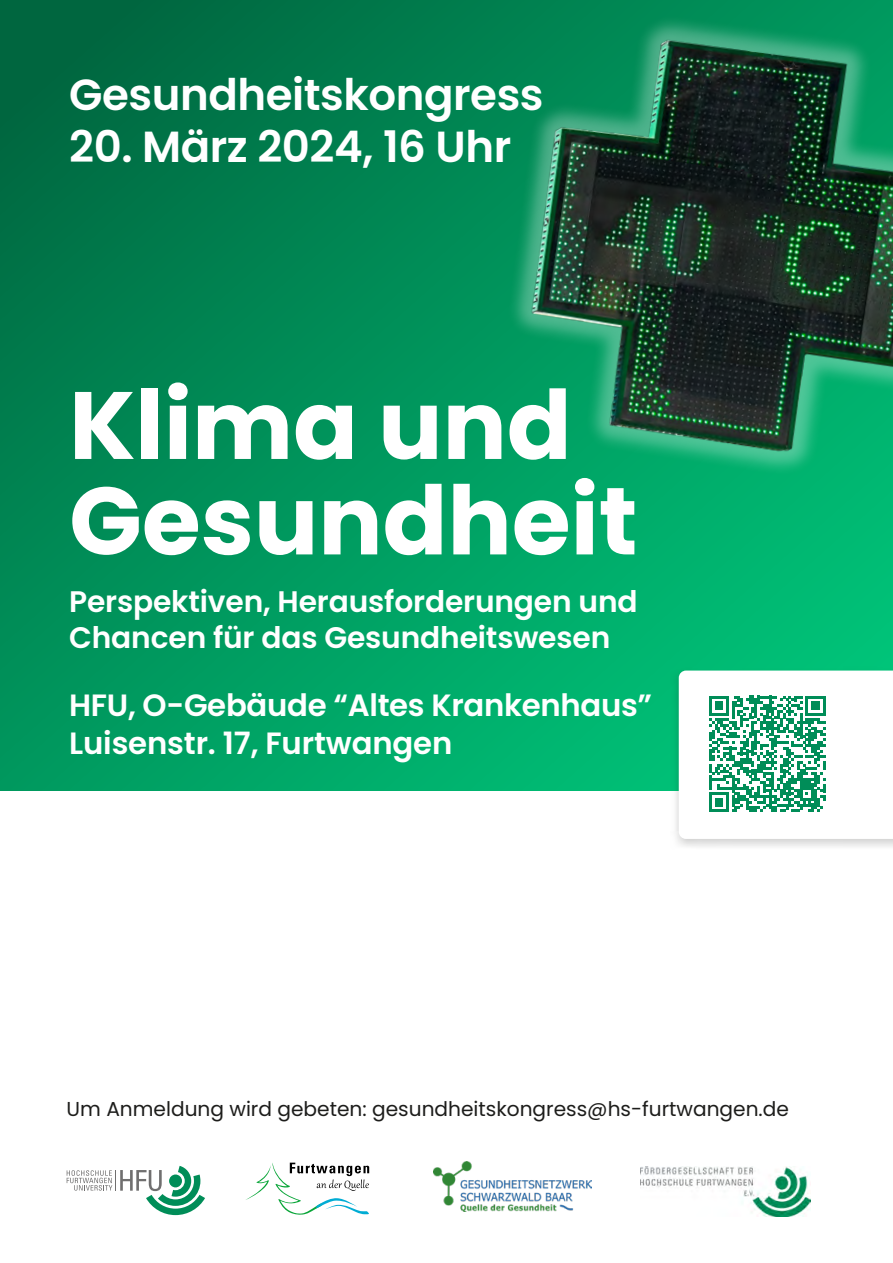
<style>
.page{position:relative;width:893px;height:1263px;background:#fff}
.page>*{position:absolute;margin:0;border:0;box-sizing:border-box;transform-origin:0 0}
.t1{font:700 95.4px/95.4px "Poppins";color:#fff}
.t2{font:600 43.5px "Poppins";letter-spacing:-.01em;color:#fff}
.t3{font:600 30.75px/38.1px "Poppins";letter-spacing:-.01em;color:#fff}
.t4{font:600 29.7px/36px "Poppins";letter-spacing:-.005em;color:#fff}
.t5{font:20.1px "Poppins";color:#1d1d1b}
</style>
<div class="page">
<svg style="left:67px;top:1166px;width:138px;height:49px"></svg>
<svg style="left:246px;top:1162px;width:123px;height:53px"></svg>
<img style="left:641px;top:1166px;width:169px;height:50px">
<img style="left:434px;top:1161px;width:157px;height:50px">
<img style="left:0;top:0;width:893px;height:791px">
<div style="left:670px;top:666px;width:223px;height:185px;background:#1d1d1b;opacity:.21"></div>
<svg style="left:679px;top:670px;width:214px;height:169px"></svg>
<h2 class="t2" style="left:69px;top:69px;width:476px">Gesundheitskongress</h2>
<h2 class="t2" style="left:69px;top:121px;width:444px">20. März 2024, 16 Uhr</h2>
<h1 class="t1" style="left:69px;top:378px;width:570px">Klima und<br>Gesundheit</h1>
<p class="t4" style="left:69px;top:583px;width:570px">Perspektiven, Herausforderungen und<br>Chancen für das Gesundheitswesen</p>
<p class="t3" style="left:69px;top:686px;width:585px">HFU, O-Gebäude “Altes Krankenhaus”<br>Luisenstr. 17, Furtwangen</p>
<p class="t5" style="left:67px;top:1097px;width:724px">Um Anmeldung wird gebeten: gesundheitskongress@hs-furtwangen.de</p>
</div>
